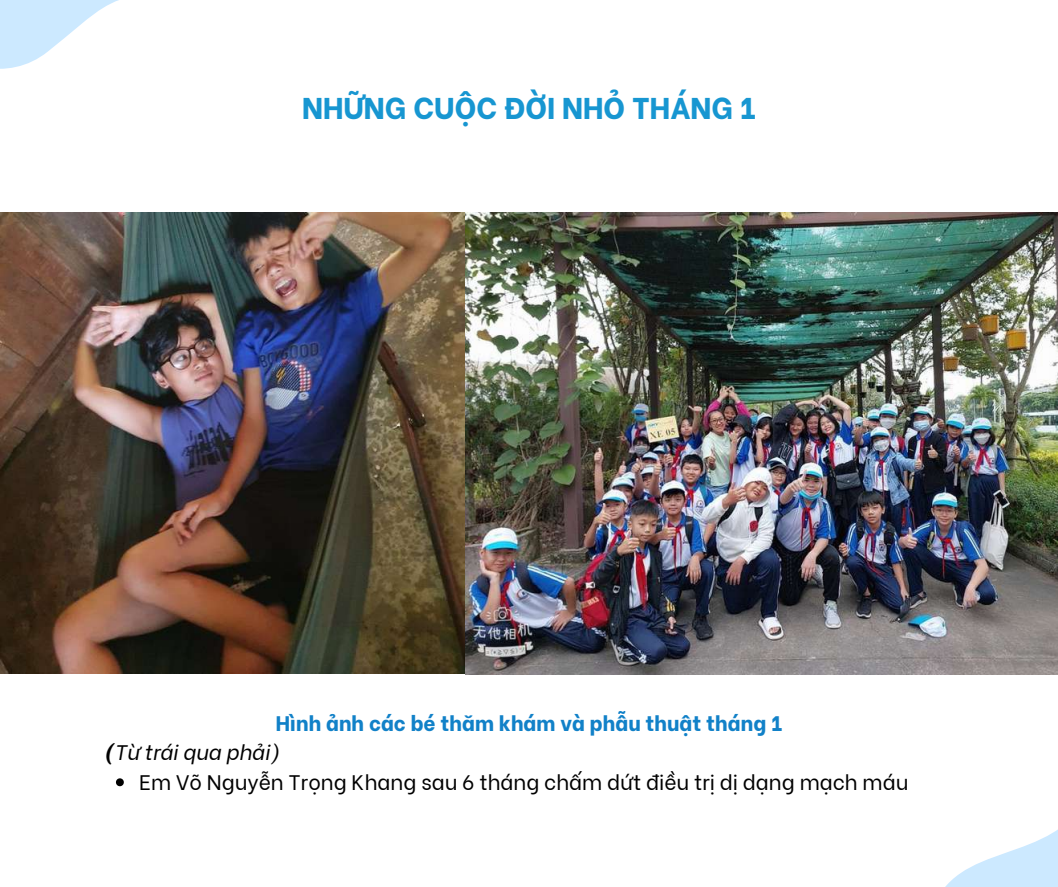
<style>
.page{position:relative;width:1058px;height:887px;background:#fff}
.page>*{position:absolute;margin:0;border:0;box-sizing:border-box;transform-origin:0 0}
.t1{font:800 30px "Be Vietnam";color:#1796d1}
.t2{font:21px "Be Vietnam";color:#000}
.t3{font:800 21px/29.2px "Be Vietnam";color:#1181c8}
.s1{font-style:italic;color:#000}
.s2{font-weight:400;font-style:italic;color:#000}
</style>
<div class="page">
<svg style="left:0;top:0;width:119px;height:69px"></svg>
<svg style="left:116px;top:778px;width:8px;height:8px"></svg>
<svg style="left:904px;top:670px;width:154px;height:216px"></svg>
<img style="left:0;top:213px;width:1057px;height:461px">
<h1 class="t1" style="left:302px;top:84px;width:455px">NHỮNG CUỘC ĐỜI NHỎ THÁNG 1</h1>
<p class="t3" style="left:104px;top:706px;width:680px;text-indent:172px">Hình ảnh các bé thăm khám và phẫu thuật tháng 1 <span class="s1">(</span><span class="s2">Từ trái qua phải)</span></p>
<p class="t2" style="left:139px;top:764px;width:770px">Em Võ Nguyễn Trọng Khang sau 6 tháng chấm dứt điều trị dị dạng mạch máu</p>
</div>
